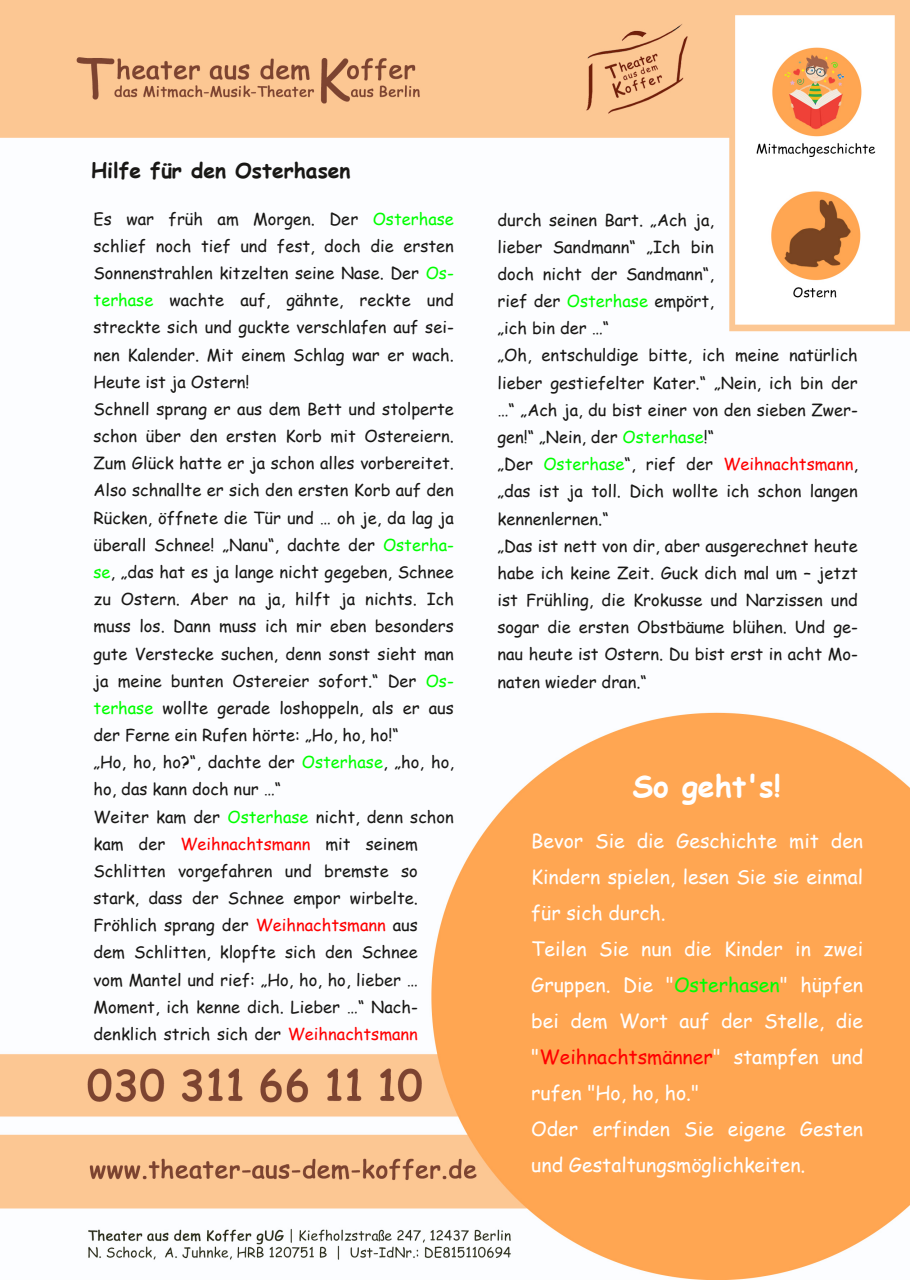
<style>
.page{position:relative;width:910px;height:1280px;background:#fff}
.page>*{position:absolute;margin:0;border:0;box-sizing:border-box;transform-origin:0 0}
.t1{font:700 30px "Comic Sans MS";color:#fff}
.t2{font:700 21px "Comic Sans MS";color:#181715}
.t3{font:19.5px/36px "Comic Sans MS";color:#fff}
.t4{font:16.5px/27.2px "Comic Sans MS";color:#181715}
.s1{color:#0f0}
.s2{color:#f00}
</style>
<div class="page">
<img style="left:0;top:0;width:910px;height:1280px">
<p class="t2" style="left:91px;top:155px;width:261px">Hilfe für den Osterhasen</p>
<p class="t4" style="left:94px;top:204px;width:362px">Es war früh am Morgen. Der <span class="s1">Osterhase </span>schlief noch tief und fest, doch die ersten Sonnenstrahlen kitzelten seine Nase. Der <span class="s1">Os&shy;terhase</span> wachte auf, gähnte, reckte und streckte sich und guckte verschlafen auf sei&shy;nen Kalender. Mit einem Schlag war er wach.<br>Heute ist ja Ostern!<br>Schnell sprang er aus dem Bett und stolperte schon über den ersten Korb mit Ostereiern.<br>Zum Glück hatte er ja schon alles vorbereitet.<br>Also schnallte er sich den ersten Korb auf den Rücken, öffnete die Tür und … oh je, da lag ja überall Schnee! „Nanu“, dachte der <span class="s1">Osterha&shy;se</span>, „das hat es ja lange nicht gegeben, Schnee zu Ostern. Aber na ja, hilft ja nichts. Ich muss los. Dann muss ich mir eben besonders gute Verstecke suchen, denn sonst sieht man ja meine bunten Ostereier sofort.“ Der <span class="s1">Os&shy;terhase</span> wollte gerade loshoppeln, als er aus der Ferne ein Rufen hörte: „Ho, ho, ho!“<br>„Ho, ho, ho?“, dachte der <span class="s1">Osterhase</span>, „ho, ho, ho, das kann doch nur …“<br>Weiter kam der <span class="s1">Osterhase</span> nicht, denn schon kam der <span class="s2">Weihnachtsmann</span> mit seinem Schlitten vorgefahren und bremste so stark, dass der Schnee empor wirbelte.<br>Fröhlich sprang der <span class="s2">Weihnachtsmann</span> aus<br>dem Schlitten, klopfte sich den Schnee<br>vom Mantel und rief: „Ho, ho, ho, lieber … Moment, ich kenne dich. Lieber …“ Nach&shy;denklich strich sich der <span class="s2">Weihnachtsmann</span></p>
<p class="t4" style="left:497px;top:205px;width:362px">durch seinen Bart. „Ach ja,<br>lieber Sandmann“ „Ich bin<br>doch nicht der Sandmann“,<br>rief der <span class="s1">Osterhase</span> empört,<br>„ich bin der …“<br>„Oh, entschuldige bitte, ich meine natürlich lieber gestiefelter Kater.“ „Nein, ich bin der …“ „Ach ja, du bist einer von den sieben Zwer&shy;gen!“ „Nein, der <span class="s1">Osterhase</span>!“<br>„Der <span class="s1">Osterhase</span>“, rief der <span class="s2">Weihnachtsmann</span>, „das ist ja toll. Dich wollte ich schon langen kennenlernen.“<br>„Das ist nett von dir, aber ausgerechnet heute habe ich keine Zeit. Guck dich mal um – jetzt ist Frühling, die Krokusse und Narzissen und sogar die ersten Obstbäume blühen. Und ge&shy;nau heute ist Ostern. Du bist erst in acht Mo&shy;naten wieder dran.“</p>
<h1 class="t1" style="left:632px;top:763px;width:150px">So geht's!</h1>
<p class="t3" style="left:531px;top:821px;width:333px">Bevor Sie die Geschichte mit den<br>Kindern spielen, lesen Sie sie einmal für sich durch.<br>Teilen Sie nun die Kinder in zwei<br>Gruppen. Die "<span class="s1">Osterhasen</span>" hüpfen bei dem Wort auf der Stelle, die "<span class="s2">Weihnachtsmänner</span>" stampfen und rufen "Ho, ho, ho."<br>Oder erfinden Sie eigene Gesten und Gestaltungsmöglichkeiten.</p>
</div>
